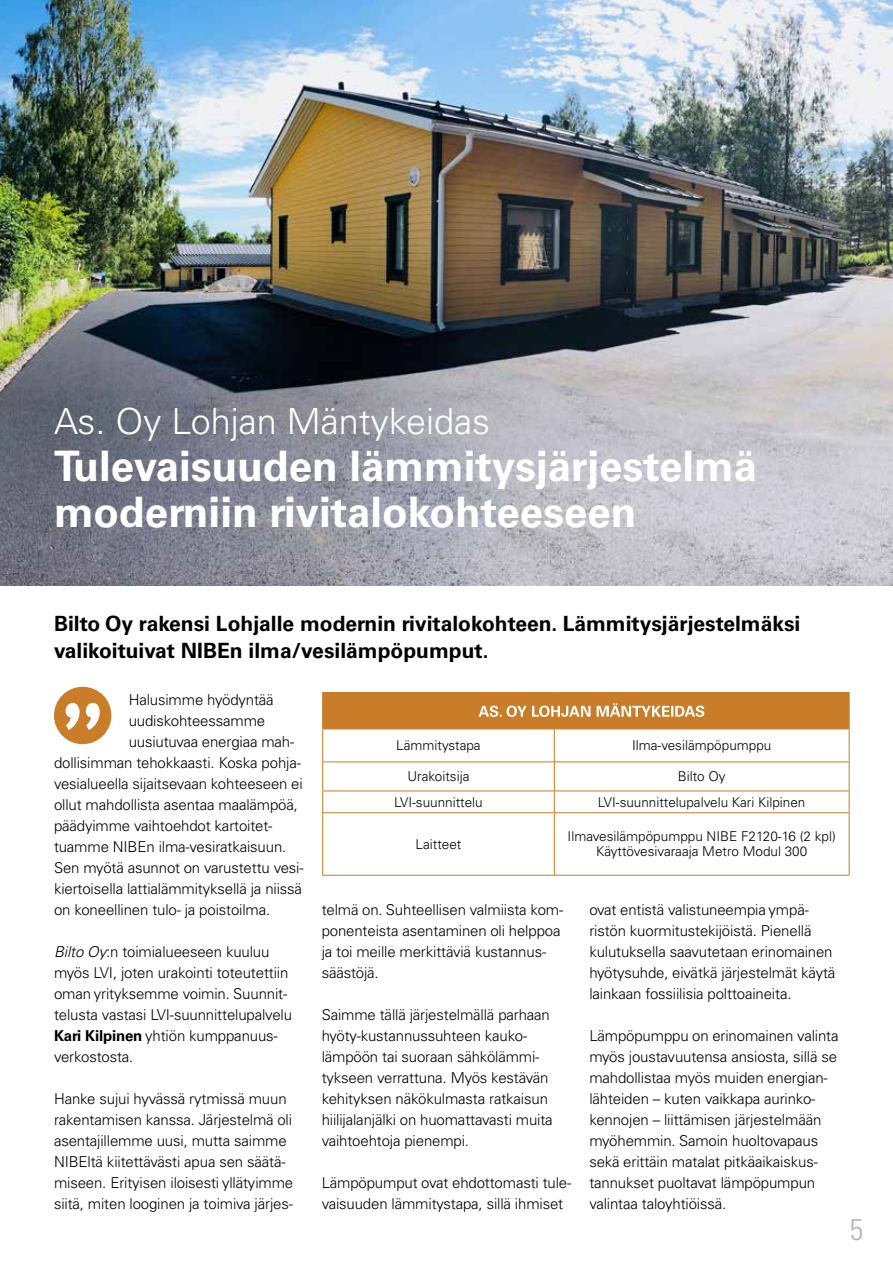
<style>
.page{position:relative;width:893px;height:1263px;background:#fff}
.page>*{position:absolute;margin:0;border:0;box-sizing:border-box;transform-origin:0 0}
.t1{font:700 42px/46.5px "Univers LT Pro 65";color:#fff}
.t2{font:300 36px "Univers LT Pro 45";color:#fff}
.t3{font:300 condensed 30px "Univers LT Pro";color:#b1b4b6}
.t4{font:700 21px/27px "Univers LT Pro 65";color:#000}
.t5{font:300 15px/21px "Univers LT Pro 45";letter-spacing:-.01em;color:#000}
.t6{font:300 13.5px/15px "Univers LT Pro 45";color:#000;text-align:center}
.s1{font-style:italic}
.s2{font-family:"Univers LT Pro 65";font-weight:700}
</style>
<div class="page">
<img style="left:0;top:0;width:893px;height:586px">
<svg style="left:323px;top:729px;width:526px;height:146px"></svg>
<hr style="left:322px;top:693px;width:1px;height:35px;background:#c97d28">
<hr style="left:849px;top:693px;width:1px;height:35px;background:#c97d28">
<hr style="left:322px;top:729px;width:1px;height:32px;background:#c97d28">
<hr style="left:554px;top:729px;width:1px;height:32px;background:#c97d28">
<hr style="left:849px;top:729px;width:1px;height:32px;background:#c97d28">
<hr style="left:322px;top:761px;width:232px;height:1px;background:#c97d28">
<hr style="left:554px;top:761px;width:295px;height:1px;background:#c97d28">
<hr style="left:322px;top:790px;width:232px;height:1px;background:#c97d28">
<svg style="left:322px;top:762px;width:1px;height:50px"></svg>
<hr style="left:554px;top:790px;width:295px;height:1px;background:#c97d28">
<svg style="left:554px;top:762px;width:1px;height:50px"></svg>
<svg style="left:849px;top:762px;width:1px;height:50px"></svg>
<hr style="left:322px;top:812px;width:232px;height:1px;background:#c97d28">
<hr style="left:322px;top:813px;width:1px;height:62px;background:#c97d28">
<hr style="left:554px;top:812px;width:295px;height:1px;background:#c97d28">
<hr style="left:554px;top:813px;width:1px;height:62px;background:#c97d28">
<hr style="left:849px;top:813px;width:1px;height:62px;background:#c97d28">
<hr style="left:322px;top:875px;width:232px;height:1px;background:#c97d28">
<hr style="left:554px;top:875px;width:295px;height:1px;background:#c97d28">
<hr style="left:322px;top:692px;width:232px;height:1px;background:#c97d28">
<hr style="left:322px;top:728px;width:232px;height:1px;background:#c97d28">
<div style="left:54px;top:687px;width:57px;height:57px;background:#c97d28;border-radius:50%"></div>
<svg style="left:66px;top:703px;width:34px;height:27px"></svg>
<svg style="left:323px;top:692px;width:526px;height:37px;background:#cc8434"></svg>
<h2 class="t2" style="left:54px;top:400px;width:438px">As. Oy Lohjan Mäntykeidas</h2>
<h1 class="t1" style="left:54px;top:443px;width:705px">Tulevaisuuden lämmitysjärjestelmä moderniin rivitalokohteeseen</h1>
<h3 class="t4" style="left:54px;top:611px;width:748px">Bilto Oy rakensi Lohjalle modernin rivitalokohteen. Lämmitysjärjestelmäksi valikoituivat NIBEn ilma/vesilämpöpumput.</h3>
<p class="t5" style="left:129px;top:689px;width:147px">Halusimme hyödyntää</p>
<p class="t5" style="left:129px;top:710px;width:138px">uudiskohteessamme</p>
<p class="t5" style="left:129px;top:731px;width:167px">uusiutuvaa energiaa mah-</p>
<p class="t5" style="left:54px;top:752px;width:248px">dollisimman tehokkaasti. Koska pohja-</p>
<p class="t5" style="left:54px;top:773px;width:250px">vesialueella sijaitsevaan kohteeseen ei</p>
<p class="t5" style="left:54px;top:794px;width:246px">ollut mahdollista asentaa maalämpöä,</p>
<p class="t5" style="left:54px;top:815px;width:220px">päädyimme vaihtoehdot kartoitet-</p>
<p class="t5" style="left:54px;top:836px;width:234px">tuamme NIBEn ilma-vesiratkaisuun.</p>
<p class="t5" style="left:54px;top:857px;width:251px">Sen myötä asunnot on varustettu vesi-</p>
<p class="t5" style="left:54px;top:878px;width:250px">kiertoisella lattialämmityksellä ja niissä</p>
<p class="t5" style="left:54px;top:899px;width:218px">on koneellinen tulo- ja poistoilma.</p>
<p class="t5" style="left:54px;top:941px;width:240px"><span class="s1">Bilto Oy</span>:n toimialueeseen kuuluu myös LVI, joten urakointi toteutettiin oman yrityksemme voimin. Suunnit&shy;telusta vastasi LVI-suunnittelupalvelu <span class="s2">Kari Kilpinen</span> yhtiön kumppanuus&shy;verkostosta.</p>
<p class="t5" style="left:54px;top:1088px;width:241px">Hanke sujui hyvässä rytmissä muun rakentamisen kanssa. Järjestelmä oli asentajillemme uusi, mutta saimme NIBEltä kiitettävästi apua sen säätä&shy;miseen. Erityisen iloisesti yllätyimme siitä, miten looginen ja toimiva järjes-</p>
<p class="t6" style="left:396px;top:738px;width:86px">Lämmitystapa</p>
<p class="t6" style="left:632px;top:738px;width:141px">Ilma-vesilämpöpumppu</p>
<p class="t6" style="left:407px;top:769px;width:63px">Urakoitsija</p>
<p class="t6" style="left:678px;top:769px;width:50px">Bilto Oy</p>
<p class="t6" style="left:394px;top:794px;width:90px">LVI-suunnittelu</p>
<p class="t6" style="left:598px;top:794px;width:209px">LVI-suunnittelupalvelu Kari Kilpinen</p>
<p class="t6" style="left:416px;top:836px;width:47px">Laitteet</p>
<p class="t6" style="left:568px;top:829px;width:270px">Ilmavesilämpöpumppu NIBE F2120-16 (2 kpl)<br>Käyttövesivaraaja Metro Modul 300</p>
<p class="t5" style="left:322px;top:899px;width:243px">telmä on. Suhteellisen valmiista kom&shy;ponenteista asentaminen oli helppoa ja toi meille merkittäviä kustannus&shy;säästöjä.</p>
<p class="t5" style="left:322px;top:1004px;width:233px">Saimme tällä järjestelmällä parhaan hyöty-kustannussuhteen kauko&shy;lämpöön tai suoraan sähkölämmi&shy;tykseen verrattuna. Myös kestävän kehityksen näkökulmasta ratkaisun hiilijalanjälki on huomattavasti muita vaihtoehtoja pienempi.</p>
<p class="t5" style="left:322px;top:1172px;width:251px">Lämpöpumput ovat ehdottomasti tule&shy;vaisuuden lämmitystapa, sillä ihmiset</p>
<p class="t5" style="left:589px;top:899px;width:248px">ovat entistä valistuneempia ympä&shy;ristön kuormitustekijöistä. Pienellä kulutuksella saavutetaan erinomainen hyötysuhde, eivätkä järjestelmät käytä lainkaan fossiilisia polttoaineita.</p>
<p class="t5" style="left:589px;top:1025px;width:251px">Lämpöpumppu on erinomainen valinta myös joustavuutensa ansiosta, sillä se mahdollistaa myös muiden energian&shy;lähteiden – kuten vaikkapa aurinko&shy;kennojen – liittämisen järjestelmään myöhemmin. Samoin huoltovapaus sekä erittäin matalat pitkäaikaiskus&shy;tannukset puoltavat lämpöpumpun valintaa taloyhtiöissä.</p>
<h3 class="t3" style="left:849px;top:1209px;width:15px">5</h3>
</div>
